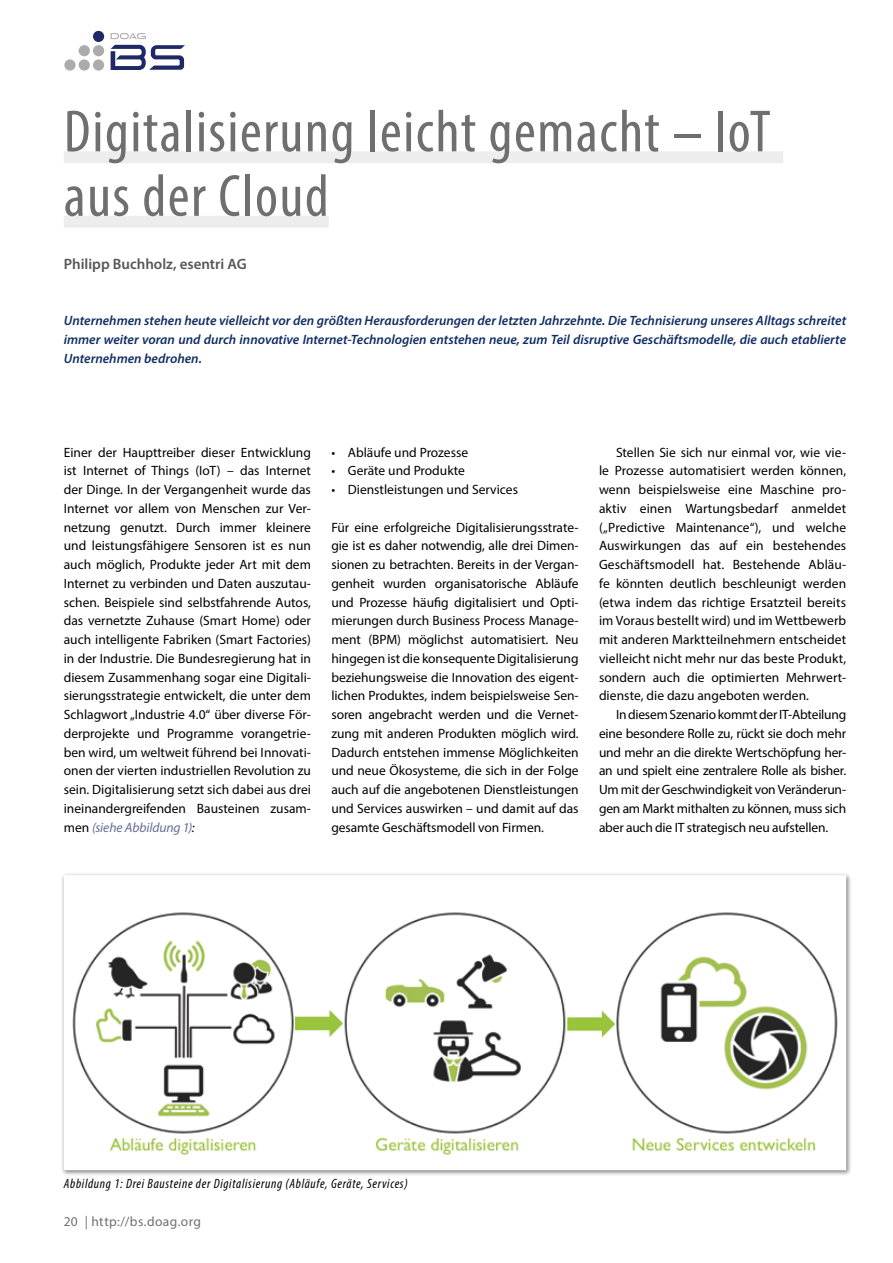
<style>
.page{position:relative;width:893px;height:1263px;background:#fff}
.page>*{position:absolute;margin:0;border:0;box-sizing:border-box;transform-origin:0 0}
.t1{font:condensed 60px/64.5px "Myriad Pro";letter-spacing:.025em;color:#706f6f}
.t2{font:600 15px "Myriad Pro";color:#575756}
.t3{font:13.5px/18.8px "Myriad Pro";color:#000;text-align:justify}
.t4{font:italic 600 13.5px/18.8px "Myriad Pro";color:#112d63;text-align:justify}
.t5{font:italic condensed 13.5px "Myriad Pro";letter-spacing:.05em;color:#000}
.t6{font:13.5px "Myriad Pro";letter-spacing:.03em;color:#706f6f}
.s1{font-style:italic;color:#656c98}
.s2{font-style:italic}
</style>
<div class="page">
<div style="left:93px;top:59px;width:11px;height:12px;background:#acabab;border-radius:50%"></div>
<div style="left:93px;top:31px;width:11px;height:11px;background:#202967;border-radius:50%"></div>
<div style="left:79px;top:45px;width:11px;height:11px;background:#acabab;border-radius:50%"></div>
<div style="left:93px;top:45px;width:11px;height:11px;background:#acabab;border-radius:50%"></div>
<div style="left:64px;top:59px;width:12px;height:12px;background:#acabab;border-radius:50%"></div>
<div style="left:79px;top:59px;width:11px;height:12px;background:#acabab;border-radius:50%"></div>
<svg style="left:111px;top:45px;width:74px;height:25px"></svg>
<svg style="left:111px;top:33px;width:35px;height:6px"></svg>
<div style="left:64px;top:151px;width:719px;height:12px;background:#ededed"></div>
<div style="left:64px;top:216px;width:265px;height:12px;background:#ededed"></div>
<svg style="left:62px;top:874px;width:787px;height:299px"></svg>
<h1 class="t1" style="left:64px;top:98px;width:708px">Digitalisierung leicht gemacht – IoT aus der Cloud</h1>
<p class="t2" style="left:64px;top:254px;width:184px">Philipp Buchholz, esentri AG</p>
<p class="t4" style="left:64px;top:311px;width:784px">Unternehmen stehen heute vielleicht vor den größten Herausforderungen der letzten Jahrzehnte. Die Technisierung unseres Alltags schreitet immer weiter voran und durch innovative Internet-Technologien entstehen neue, zum Teil disruptive Geschäftsmodelle, die auch etablierte Unternehmen bedrohen.</p>
<p class="t3" style="left:64px;top:442px;width:249px">Einer der Haupttreiber dieser Entwicklung ist Internet of Things (IoT) – das Internet der Dinge. In der Vergangenheit wurde das Internet vor allem von Menschen zur Ver&shy;netzung genutzt. Durch immer kleinere und leistungsfähigere Sensoren ist es nun auch möglich, Produkte jeder Art mit dem Internet zu verbinden und Daten auszutau&shy;schen. Beispiele sind selbstfahrende Autos, das vernetzte Zuhause (Smart Home) oder auch intelligente Fabriken (Smart Factories) in der Industrie. Die Bundesregierung hat in diesem Zusammenhang sogar eine Digitali&shy;sierungsstrategie entwickelt, die unter dem Schlagwort „Industrie 4.0“ über diverse För&shy;derprojekte und Programme vorangetrie&shy;ben wird, um weltweit führend bei Innovati&shy;onen der vierten industriellen Revolution zu sein. Digitalisierung setzt sich dabei aus drei ineinandergreifenden Bausteinen zusam&shy;men <span class="s1">(siehe Abbildung 1)</span><span class="s2">:</span></p>
<p class="t3" style="left:331px;top:442px;width:138px">• Abläufe und Prozesse</p>
<p class="t3" style="left:331px;top:461px;width:135px">• Geräte und Produkte</p>
<p class="t3" style="left:331px;top:480px;width:188px">• Dienstleistungen und Services</p>
<p class="t3" style="left:331px;top:517px;width:249px">Für eine erfolgreiche Digitalisierungsstrate&shy;gie ist es daher notwendig, alle drei Dimen&shy;sionen zu betrachten. Bereits in der Vergan&shy;genheit wurden organisatorische Abläufe und Prozesse häufig digitalisiert und Opti&shy;mierungen durch Business Process Manage&shy;ment (BPM) möglichst automatisiert. Neu hingegen ist die konsequente Digitalisierung beziehungsweise die Innovation des eigent&shy;lichen Produktes, indem beispielsweise Sen&shy;soren angebracht werden und die Vernet&shy;zung mit anderen Produkten möglich wird.<br>Dadurch entstehen immense Möglichkeiten und neue Ökosysteme, die sich in der Folge auch auf die angebotenen Dienstleistungen und Services auswirken – und damit auf das gesamte Geschäftsmodell von Firmen.</p>
<p class="t3" style="left:599px;top:442px;width:249px;text-indent:17px">Stellen Sie sich nur einmal vor, wie vie&shy;le Prozesse automatisiert werden können, wenn beispielsweise eine Maschine pro&shy;aktiv einen Wartungsbedarf anmeldet („Predictive Maintenance“), und welche Auswirkungen das auf ein bestehendes Geschäftsmodell hat. Bestehende Abläu&shy;fe könnten deutlich beschleunigt werden (etwa indem das richtige Ersatzteil bereits im Voraus bestellt wird) und im Wettbewerb mit anderen Marktteilnehmern entscheidet vielleicht nicht mehr nur das beste Produkt, sondern auch die optimierten Mehrwert&shy;dienste, die dazu angeboten werden.</p>
<p class="t3" style="left:599px;top:705px;width:249px;text-indent:17px">In diesem Szenario kommt der IT-Abteilung eine besondere Rolle zu, rückt sie doch mehr und mehr an die direkte Wertschöpfung her&shy;an und spielt eine zentralere Rolle als bisher.<br>Um mit der Geschwindigkeit von Veränderun&shy;gen am Markt mithalten zu können, muss sich aber auch die IT strategisch neu aufstellen.</p>
<p class="t5" style="left:64px;top:1175px;width:346px">Abbildung 1: Drei Bausteine der Digitalisierung (Abläufe, Geräte, Services)</p>
<p class="t6" style="left:64px;top:1213px;width:139px">20 | http://bs.doag.org</p>
</div>
